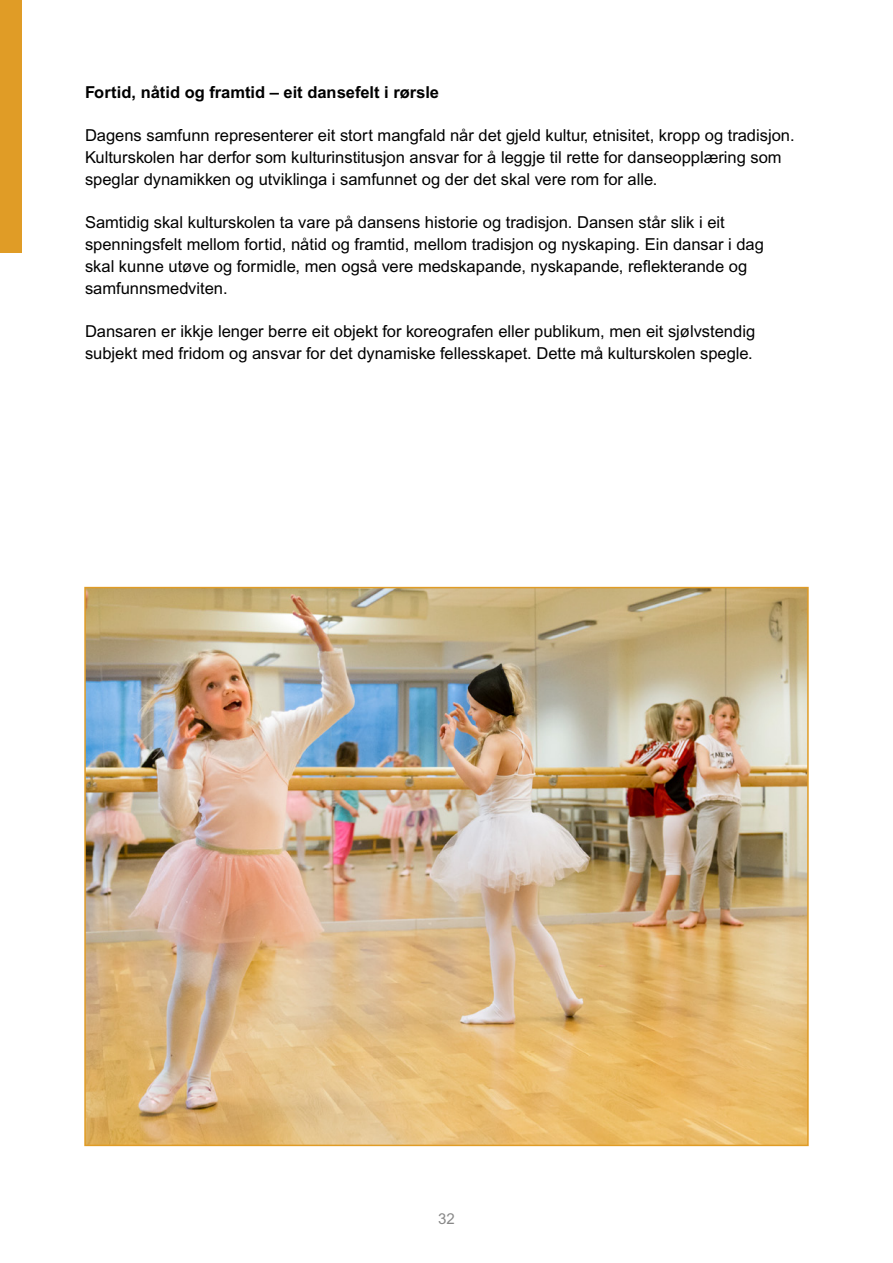
<style>
.page{position:relative;width:893px;height:1263px;background:#fff}
.page>*{position:absolute;margin:0;border:0;box-sizing:border-box;transform-origin:0 0}
.t1{font:16.5px/21.8px "Arial SFMT";color:#000}
.t2{font:700 16.5px "Arial SFMT";color:#000}
.t3{font:15px "Arial SFMT";color:#878787}
</style>
<div class="page">
<div style="left:0;top:0;width:21px;height:253px;background:#e09c26"></div>
<img style="left:87px;top:590px;width:719px;height:553px">
<p class="t2" style="left:85px;top:82px;width:356px">Fortid, nåtid og framtid – eit dansefelt i rørsle</p>
<p class="t1" style="left:85px;top:125px;width:711px">Dagens samfunn representerer eit stort mangfald når det gjeld kultur, etnisitet, kropp og tradisjon.<br>Kulturskolen har derfor som kulturinstitusjon ansvar for å leggje til rette for danseopplæring som speglar dynamikken og utviklinga i samfunnet og der det skal vere rom for alle.</p>
<p class="t1" style="left:85px;top:212px;width:680px">Samtidig skal kulturskolen ta vare på dansens historie og tradisjon. Dansen står slik i eit spenningsfelt mellom fortid, nåtid og framtid, mellom tradisjon og nyskaping. Ein dansar i dag skal kunne utøve og formidle, men også vere medskapande, nyskapande, reflekterande og samfunnsmedviten.</p>
<p class="t1" style="left:85px;top:320px;width:672px">Dansaren er ikkje lenger berre eit objekt for koreografen eller publikum, men eit sjølvstendig subjekt med fridom og ansvar for det dynamiske fellesskapet. Dette må kulturskolen spegle.</p>
<p class="t3" style="left:438px;top:1209px;width:18px">32</p>
</div>
